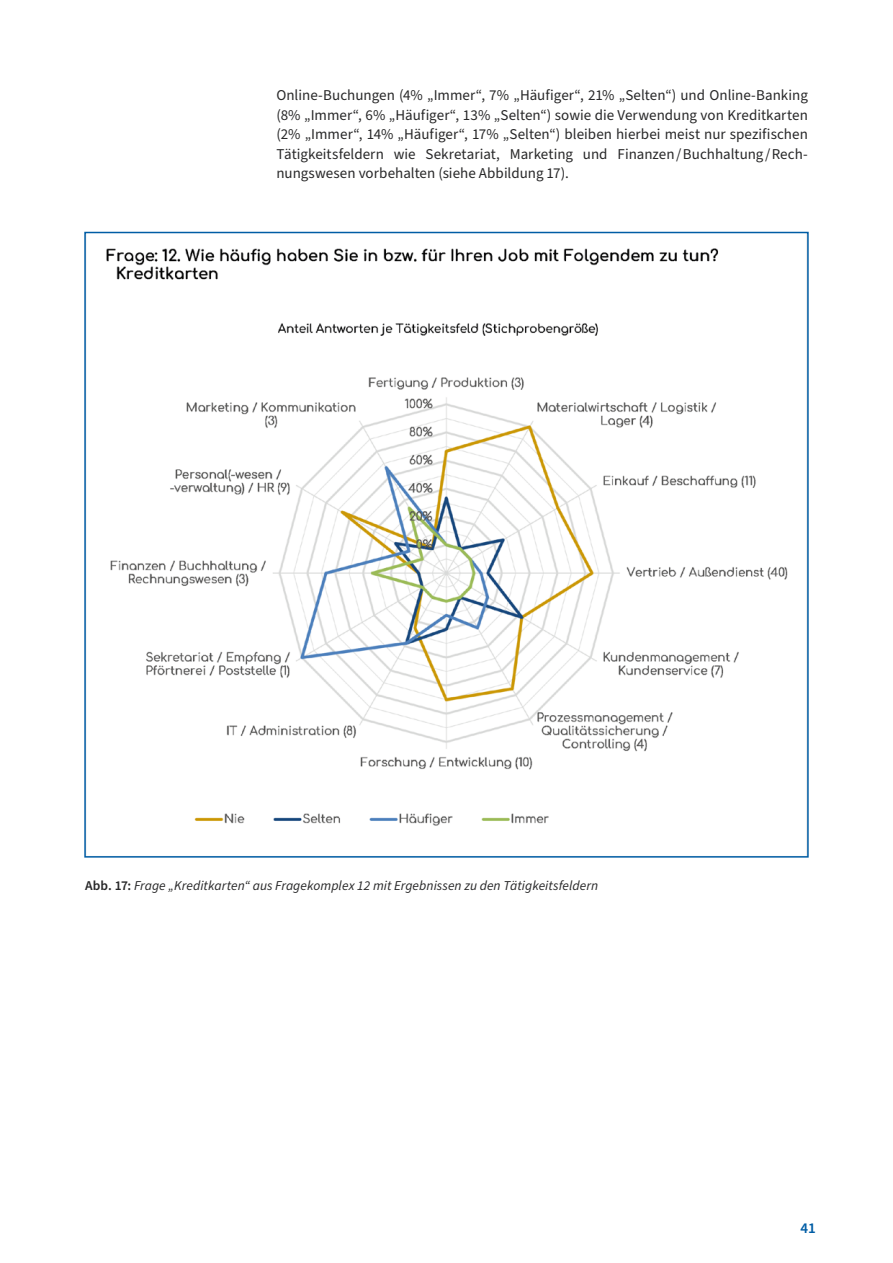
<style>
.page{position:relative;width:893px;height:1263px;background:#fff}
.page>*{position:absolute;margin:0;border:0;box-sizing:border-box;transform-origin:0 0}
.t1{font:15px/19.5px "Source Sans Pro";color:#282829;text-align:justify}
.t2{font:600 15px "Source Sans Pro";color:#005da5}
.Abbildungsbeschriftu{font:italic 13.5px "Source Sans Pro";letter-spacing:.005em;color:#282829}
.s1{font-weight:600;font-style:normal}
</style>
<div class="page">
<img style="left:106px;top:248px;width:682px;height:578px">
<p class="t1" style="left:276px;top:86px;width:533px">Online-Buchungen (4% „Immer“, 7% „Häufiger“, 21% „Selten“) und Online-Banking (8% „Immer“, 6% „Häufiger“, 13% „Selten“) sowie die Verwendung von Kreditkarten (2% „Immer“, 14% „Häufiger“, 17% „Selten“) bleiben hierbei meist nur spezifischen Tätigkeitsfeldern wie Sekretariat, Marketing und Finanzen / Buchhaltung / Rech&shy;nungswesen vorbehalten (siehe Abbildung 17).</p>
<p class="Abbildungsbeschriftu" style="left:85px;top:877px;width:515px"><span class="s1">Abb. 17:</span> Frage „Kreditkarten“ aus Fragekomplex 12 mit Ergebnissen zu den Tätigkeitsfeldern</p>
<p class="t2" style="left:801px;top:1218px;width:17px">41</p>
</div>
